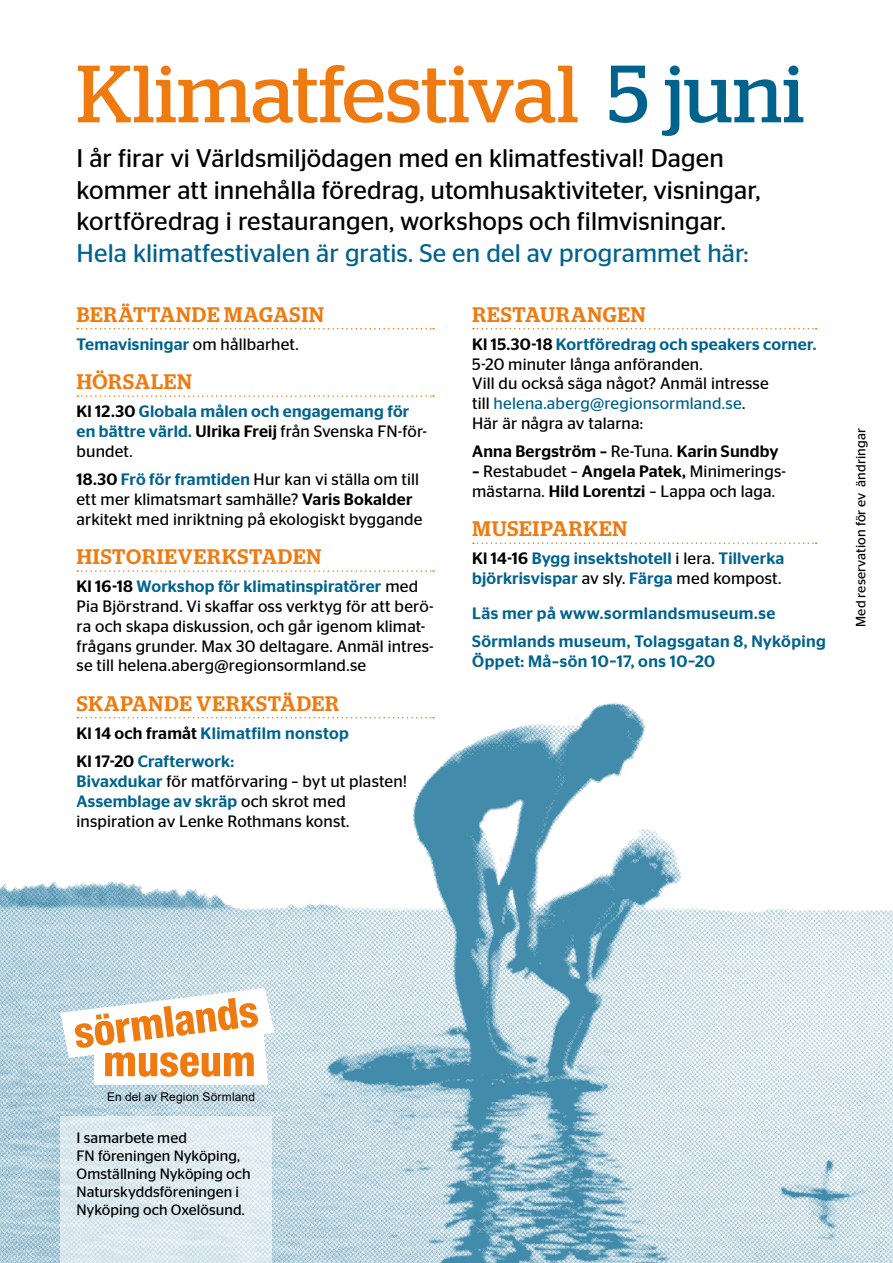
<style>
.page{position:relative;width:893px;height:1263px;background:#fff}
.page>*{position:absolute;margin:0;border:0;box-sizing:border-box;transform-origin:0 0}
.t1{font:81px "Stag";letter-spacing:.005em;color:#ef7b10}
.t2{font:25.5px/31.5px "Stag Sans";letter-spacing:.005em;color:#000}
.t3{font:25.5px "Stag Sans";letter-spacing:.005em;color:#00638e}
.t4{font:500 21px "Stag";letter-spacing:.045em;color:#ef7b10}
.t5{font:16.5px/19.8px "Stag Sans";letter-spacing:.01em;color:#000}
.t6{font:500 16.5px/19.8px "Stag Sans";letter-spacing:.015em;color:#00638e}
.t7{font:500 16.5px "Stag Sans";letter-spacing:.01em;color:#000}
.t8{font:15px/18px "Stag Sans";letter-spacing:.005em;color:#000}
.t9{font:13.5px "Stag Sans";letter-spacing:.005em;color:#000}
.t10{font:12px "Arial";letter-spacing:.01em;color:#000}
.s1{color:#00638e}
.s2{font-weight:400;color:#000}
.s3{color:#000}
.s4{font-weight:500}
.s5{font-weight:500;color:#00638e}
.s6{font-weight:400}
</style>
<div class="page">
<img style="left:0;top:327px;width:893px;height:936px">
<svg style="left:77px;top:328px;width:357px;height:1px"></svg>
<svg style="left:77px;top:395px;width:357px;height:2px"></svg>
<svg style="left:77px;top:570px;width:357px;height:2px"></svg>
<svg style="left:77px;top:717px;width:357px;height:1px"></svg>
<svg style="left:473px;top:328px;width:344px;height:1px"></svg>
<svg style="left:473px;top:542px;width:344px;height:2px"></svg>
<svg style="left:60px;top:988px;width:214px;height:97px"></svg>
<svg style="left:60px;top:1116px;width:212px;height:147px;background:#ddeaef"></svg>
<h1 class="t1" style="left:77px;top:47px;width:729px">Klimatfestival <span class="s1">5 juni</span></h1>
<h2 class="t2" style="left:77px;top:142px;width:685px">I år firar vi Världsmiljödagen med en klimatfestival! Dagen kommer att innehålla föredrag, utomhusaktiviteter, visningar, kortföredrag i restaurangen, workshops och filmvisningar.</h2>
<h2 class="t3" style="left:77px;top:238px;width:673px">Hela klimatfestivalen är gratis. Se en del av programmet här:</h2>
<p class="t4" style="left:77px;top:302px;width:249px">BERÄTTANDE MAGASIN</p>
<p class="t6" style="left:77px;top:334px;width:224px">Temavisningar <span class="s2">om hållbarhet.</span></p>
<p class="t4" style="left:77px;top:369px;width:117px">HÖRSALEN</p>
<p class="t6" style="left:77px;top:402px;width:352px"><span class="s3">Kl 12.30</span> Globala målen och engagemang för en bättre värld. <span class="s3">Ulrika Freij</span> <span class="s2">från Svenska FN-för&shy;bundet.</span></p>
<p class="t5" style="left:77px;top:469px;width:347px"><span class="s4">18.30</span> <span class="s5">Frö för framtiden</span> Hur kan vi ställa om till ett mer klimatsmart samhälle? <span class="s4">Varis Bokalder </span>arkitekt med inriktning på ekologiskt byggande</p>
<p class="t4" style="left:77px;top:544px;width:246px">HISTORIEVERKSTADEN</p>
<p class="t5" style="left:77px;top:576px;width:359px"><span class="s4">Kl 16-18</span> <span class="s5">Workshop för klimatinspiratörer</span> med Pia Björstrand. Vi skaffar oss verktyg för att berö&shy;ra och skapa diskussion, och går igenom klimat&shy;frågans grunder. Max 30 deltagare. Anmäl intres&shy;se till helena.aberg@regionsormland.se</p>
<p class="t4" style="left:77px;top:691px;width:264px">SKAPANDE VERKSTÄDER</p>
<p class="t6" style="left:77px;top:719px;width:274px;line-height:28.3px"><span class="s3">Kl 14 och framåt</span> Klimatfilm nonstop<br><span class="s3">Kl 17-20</span> Crafterwork:</p>
<p class="t5" style="left:77px;top:771px;width:332px"><span class="s5">Bivaxdukar</span> för matförvaring – byt ut plasten!<br><span class="s5">Assemblage av skräp</span> och skrot med inspiration av Lenke Rothmans konst.</p>
<p class="t4" style="left:472px;top:302px;width:175px">RESTAURANGEN</p>
<p class="t5" style="left:472px;top:334px;width:346px"><span class="s4">Kl 15.30-18</span> <span class="s5">Kortföredrag och speakers corner.<br></span>5-20 minuter långa anföranden.<br>Vill du också säga något? Anmäl intresse<br>till <span class="s1">helena.aberg@regionsormland.se</span>.<br>Här är några av talarna:</p>
<p class="t7" style="left:472px;top:442px;width:308px">Anna Bergström – <span class="s6">Re-Tuna.</span> Karin Sundby</p>
<p class="t5" style="left:472px;top:461px;width:314px"><span class="s4">–</span> Restabudet – <span class="s4">Angela Patek,</span> Minimerings&shy;mästarna. <span class="s4">Hild Lorentzi</span> – Lappa och laga.</p>
<p class="t4" style="left:472px;top:516px;width:156px">MUSEIPARKEN</p>
<p class="t6" style="left:472px;top:549px;width:314px"><span class="s3">Kl 14-16</span> Bygg insektshotell <span class="s2">i lera.</span> Tillverka björkrisvispar <span class="s2">av sly.</span> Färga <span class="s2">med kompost.</span></p>
<p class="t6" style="left:472px;top:599px;width:355px;line-height:28.3px">Läs mer på www.sormlandsmuseum.se<br>Sörmlands museum, Tolagsgatan 8, Nyköping</p>
<p class="t6" style="left:472px;top:651px;width:244px">Öppet: Må–sön 10–17, ons 10–20</p>
<p class="t9" style="left:853px;top:627px;width:200px;rotate:-90deg">Med reservation för ev ändringar</p>
<p class="t10" style="left:107px;top:1089px;width:150px">En del av Region Sörmland</p>
<p class="t8" style="left:77px;top:1128px;width:176px">I samarbete med<br>FN föreningen Nyköping,<br>Omställning Nyköping och<br>Naturskyddsföreningen i<br>Nyköping och Oxelösund.</p>
</div>
